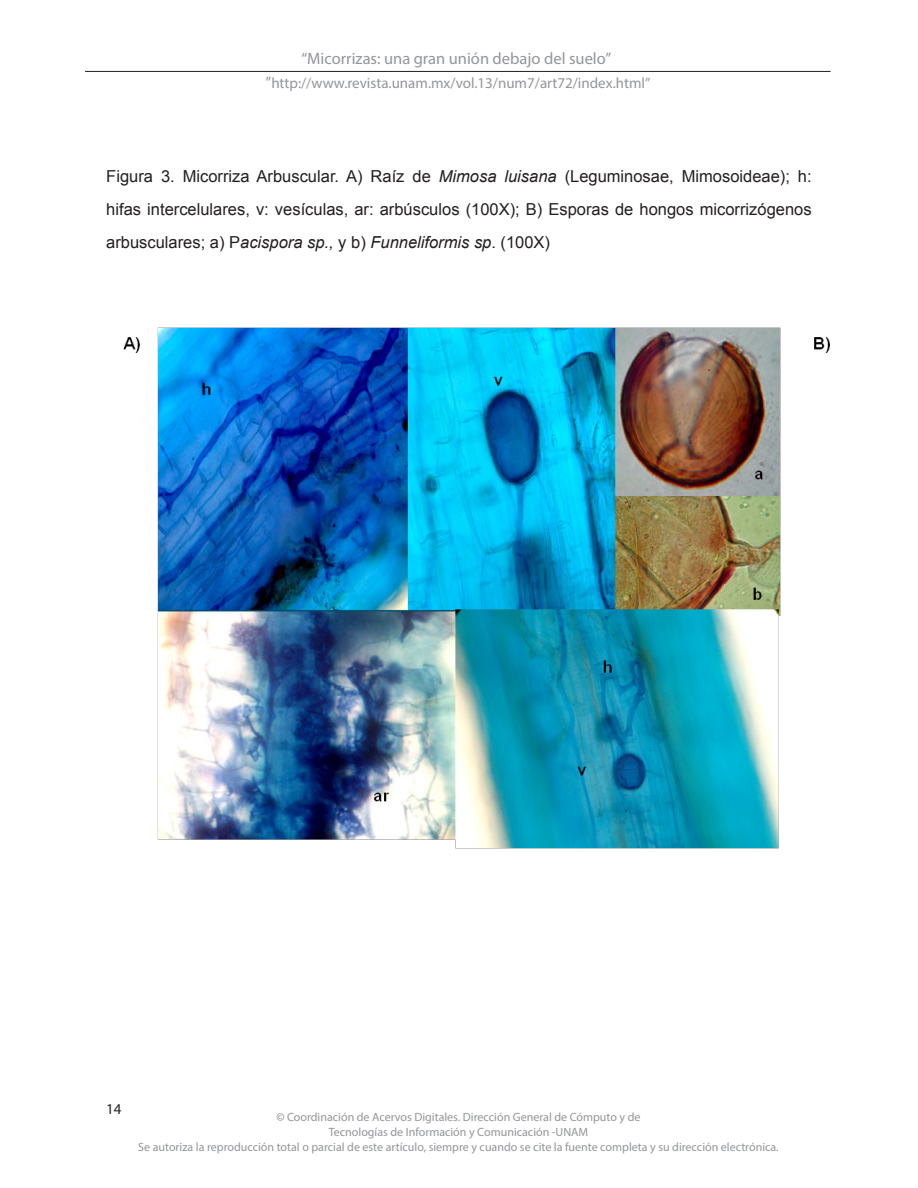
<style>
.page{position:relative;width:918px;height:1188px;background:#fff}
.page>*{position:absolute;margin:0;border:0;box-sizing:border-box;transform-origin:0 0}
.t1{font:16.5px/33px "Arial";color:#231f20;text-align:justify}
.t2{font:16.5px "Myriad Pro";color:#939598}
.t3{font:15px "Myriad Pro";color:#939598}
.t4{font:15px "Myriad Pro";color:#231f20}
.t5{font:12px/15px "Myriad Pro";color:#939598;text-align:center}
.s1{font-size:16.5px}
.s2{font-style:italic}
.s3{color:#808285}
</style>
<div class="page">
<hr style="left:85px;top:71px;width:746px;height:1px;background:#231f20">
<img style="left:123px;top:328px;width:707px;height:520px">
<h1 class="t2" style="left:301px;top:49px;width:311px">“Micorrizas: una gran unión debajo del suelo”</h1>
<p class="t3" style="left:265px;top:74px;width:386px"><span class="s1">”</span>http://www.revista.unam.mx/vol.13/num7/art72/index.html”</p>
<p class="t1" style="left:106px;top:160px;width:707px">Figura 3. Micorriza Arbuscular. A) Raíz de <span class="s2">Mimosa luisana</span> (Leguminosae, Mimosoideae); h: hifas intercelulares, v: vesículas, ar: arbúsculos (100X); B) Esporas de hongos micorrizógenos arbusculares; a) P<span class="s2">acispora sp.,</span> y b) <span class="s2">Funneliformis sp</span>. (100X)</p>
<p class="t4" style="left:106px;top:1100px;width:17px">14</p>
<p class="t5" style="left:138px;top:1110px;width:642px"><span class="s3">©</span> Coordinación de Acervos Digitales. Dirección General de Cómputo y de<br>Tecnologías de Información y Comunicación -UNAM<br>Se autoriza la reproducción total o parcial de este artículo, siempre y cuando se cite la fuente completa y su dirección electrónica.</p>
</div>
